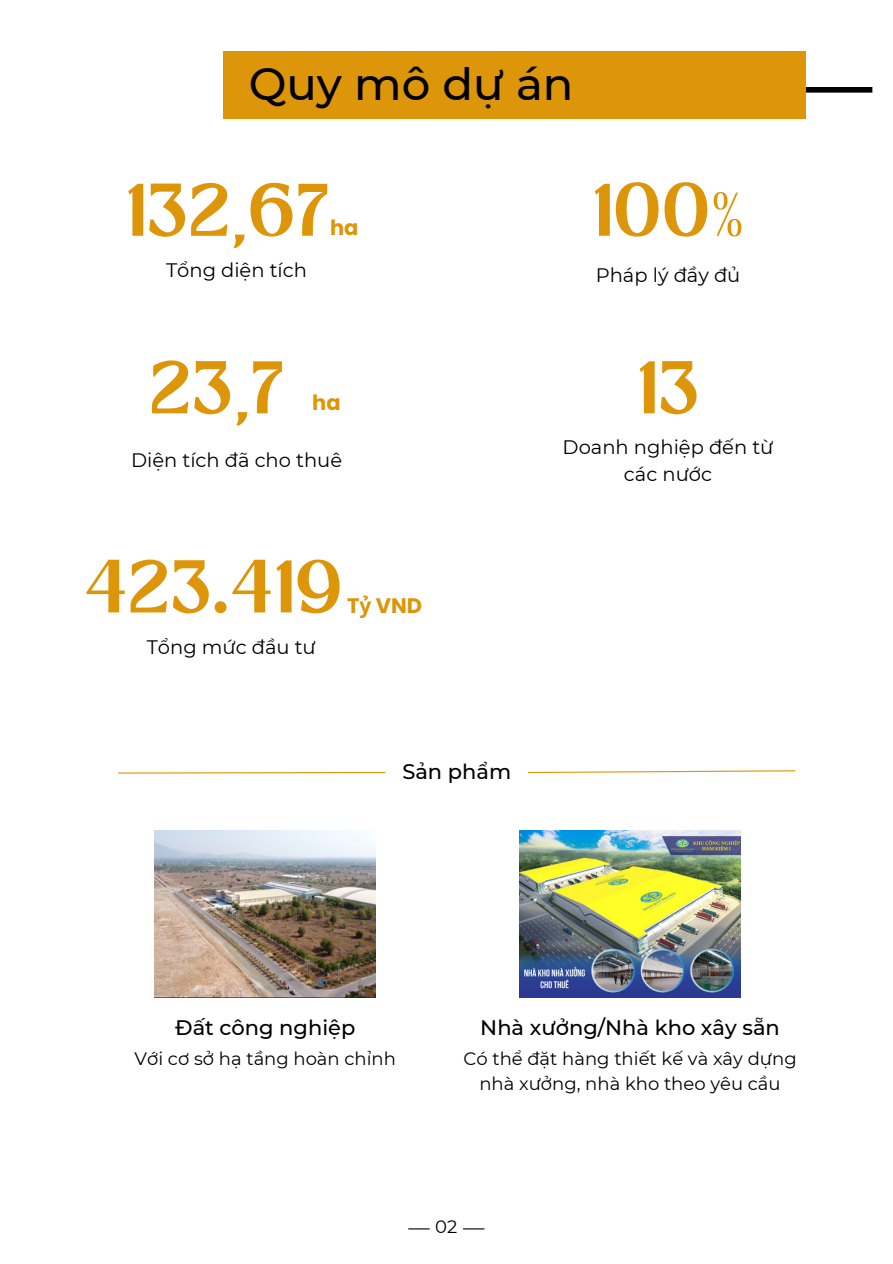
<style>
.page{position:relative;width:893px;height:1264px;background:#fff}
.page>*{position:absolute;margin:0;border:0;box-sizing:border-box;transform-origin:0 0}
.t1{font:700 57px "Loubag";letter-spacing:.02em;color:#dd9509}
.t2{font:500 45px "Montserrat";color:#010101}
.t3{font:500 21px "Montserrat";color:#010101}
.t4{font:700 21px "Poppins";color:#dd9509}
.t5{font:19.5px/27px "Montserrat";color:#010101;text-align:center}
.t6{font:18px/24.8px "Montserrat";color:#010101;text-align:center}
.s1{font-family:"Noto Sans"}
</style>
<div class="page">
<div style="left:799px;top:87px;width:73px;height:6px;background:#000"></div>
<div style="left:223px;top:51px;width:582px;height:68px;background:#dd9509"></div>
<svg style="left:118px;top:771px;width:268px;height:3px"></svg>
<svg style="left:528px;top:770px;width:268px;height:3px"></svg>
<img style="left:155px;top:830px;width:220px;height:167px">
<img style="left:519px;top:830px;width:221px;height:167px">
<svg style="left:408px;top:1228px;width:21px;height:1px"></svg>
<svg style="left:463px;top:1228px;width:21px;height:1px"></svg>
<p class="t2" style="left:249px;top:56px;width:326px">Quy mô dự án</p>
<p class="t1" style="left:126px;top:164px;width:203px">132,67</p>
<p class="t4" style="left:330px;top:213px;width:30px">ha</p>
<p class="t5" style="left:166px;top:256px;width:142px">Tổng diện tích</p>
<p class="t1" style="left:592px;top:164px;width:153px">100%</p>
<p class="t5" style="left:595px;top:261px;width:146px">Pháp lý đầy đủ</p>
<p class="t1" style="left:149px;top:342px;width:134px">23,7</p>
<p class="t4" style="left:312px;top:387px;width:30px">ha</p>
<p class="t1" style="left:637px;top:342px;width:63px">13</p>
<p class="t5" style="left:131px;top:447px;width:213px">Diện tích đã cho thuê</p>
<p class="t1" style="left:84px;top:541px;width:259px">423.419</p>
<p class="t4" style="left:347px;top:591px;width:77px">T<span class="s1">ỷ</span> VND</p>
<p class="t5" style="left:147px;top:633px;width:171px">Tổng mức đầu tư</p>
<p class="t3" style="left:402px;top:759px;width:110px">Sản phẩm</p>
<p class="t5" style="left:562px;top:433px;width:212px">Doanh nghiệp đến từ các nước</p>
<p class="t3" style="left:175px;top:1014px;width:182px">Đất công nghiệp</p>
<p class="t6" style="left:134px;top:1046px;width:263px">Với cơ sở hạ tầng hoàn chỉnh</p>
<p class="t3" style="left:480px;top:1014px;width:301px">Nhà xưởng/Nhà kho xây sẵn</p>
<p class="t6" style="left:463px;top:1046px;width:335px">Có thể đặt hàng thiết kế và xây dựng nhà xưởng, nhà kho theo yêu cầu</p>
<p class="t6" style="left:435px;top:1214px;width:24px">02</p>
</div>
